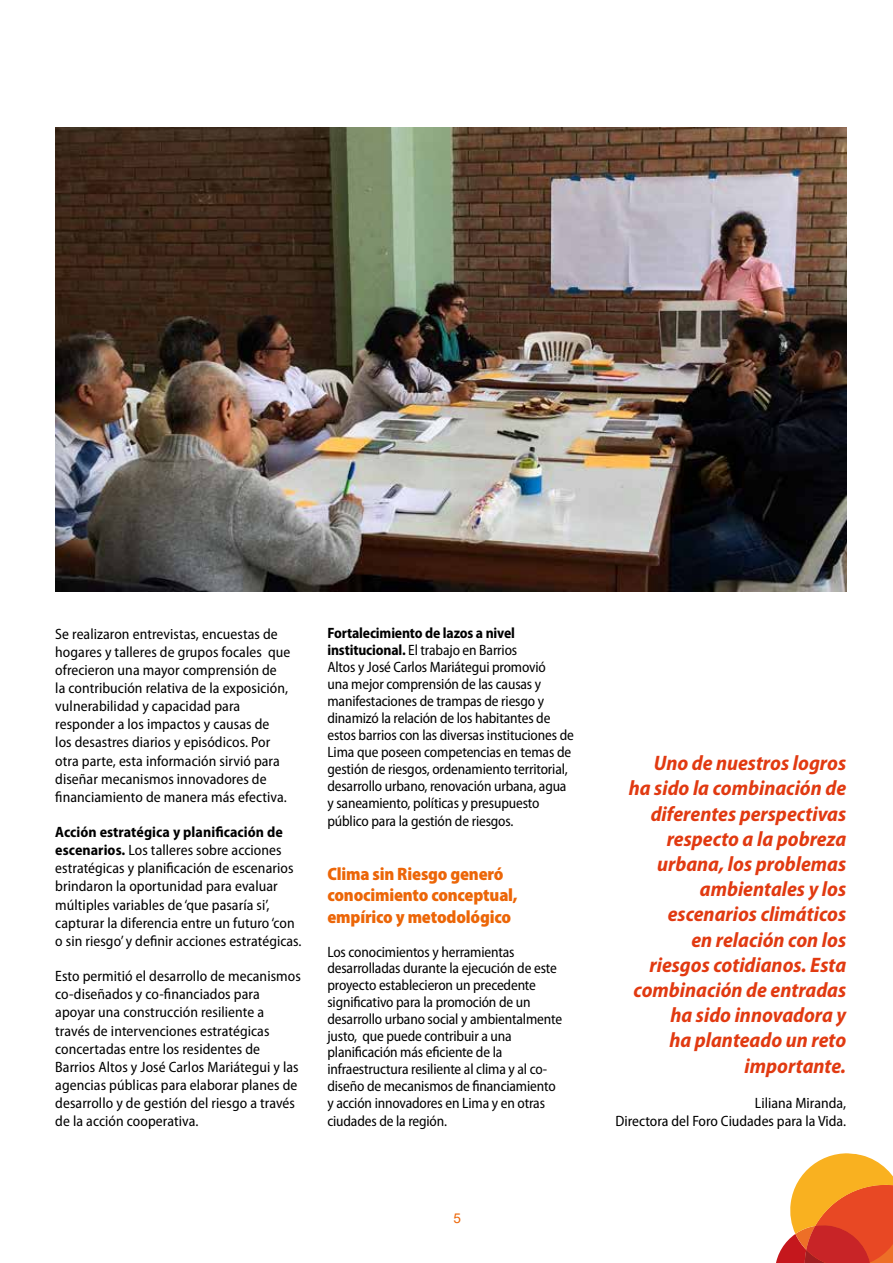
<style>
.page{position:relative;width:893px;height:1263px;background:#fff}
.page>*{position:absolute;margin:0;border:0;box-sizing:border-box;transform-origin:0 0}
.t1{font:italic 700 semi-condensed 21px/25.2px "Myriad Pro";color:#e13a11;text-align:right}
.t2{font:900 semi-condensed 18px/21.6px "Myriad Pro";letter-spacing:-.01em;color:#ec6608}
.t3{font:semi-condensed 15px/18.1px "Myriad Pro";color:#000}
.t4{font:13.5px "Arial";color:#ec6608}
.s1{font-weight:700}
</style>
<div class="page">
<svg style="left:776px;top:1153px;width:117px;height:110px"></svg>
<img style="left:55px;top:128px;width:791px;height:463px">
<p class="t3" style="left:55px;top:625px;width:237px">Se realizaron entrevistas, encuestas de hogares y talleres de grupos focales que ofrecieron una mayor comprensión de la contribución relativa de la exposición, vulnerabilidad y capacidad para responder a los impactos y causas de<br>los desastres diarios y episódicos. Por otra parte, esta información sirvió para diseñar mecanismos innovadores de financiamiento de manera más efectiva.</p>
<p class="t3" style="left:55px;top:823px;width:248px"><span class="s1">Acción estratégica y planificación de escenarios.</span> Los talleres sobre acciones estratégicas y planificación de escenarios brindaron la oportunidad para evaluar múltiples variables de ‘que pasaría si’, capturar la diferencia entre un futuro ‘con o sin riesgo’ y definir acciones estratégicas.</p>
<p class="t3" style="left:55px;top:967px;width:247px">Esto permitió el desarrollo de mecanismos co-diseñados y co-financiados para apoyar una construcción resiliente a través de intervenciones estratégicas concertadas entre los residentes de Barrios Altos y José Carlos Mariátegui y las agencias públicas para elaborar planes de desarrollo y de gestión del riesgo a través de la acción cooperativa.</p>
<p class="t3" style="left:327px;top:625px;width:248px;line-height:17.1px"><span class="s1">Fortalecimiento de lazos a nivel institucional.</span> El trabajo en Barrios<br>Altos y José Carlos Mariátegui promovió<br>una mejor comprensión de las causas y manifestaciones de trampas de riesgo y dinamizó la relación de los habitantes de estos barrios con las diversas instituciones de Lima que poseen competencias en temas de gestión de riesgos, ordenamiento territorial, desarrollo urbano, renovación urbana, agua y saneamiento, políticas y presupuesto público para la gestión de riesgos.</p>
<p class="t2" style="left:327px;top:863px;width:192px">Clima sin Riesgo generó conocimiento conceptual, empírico y metodológico</p>
<p class="t3" style="left:327px;top:943px;width:236px;line-height:17px">Los conocimientos y herramientas desarrolladas durante la ejecución de este proyecto establecieron un precedente significativo para la promoción de un desarrollo urbano social y ambientalmente justo, que puede contribuir a una planificación más eficiente de la infraestructura resiliente al clima y al co&shy;diseño de mecanismos de financiamiento y acción innovadores en Lima y en otras ciudades de la región.</p>
<p class="t4" style="left:453px;top:1209px;width:9px">5</p>
<p class="t1" style="left:629px;top:751px;width:219px">Uno de nuestros logros ha sido la combinación de diferentes perspectivas respecto a la pobreza urbana, los problemas ambientales y los escenarios climáticos<br>en relación con los riesgos cotidianos. Esta combinación de entradas ha sido innovadora y<br>ha planteado un reto importante.</p>
<p class="t3" style="left:616px;top:1094px;width:232px;text-align:right">Liliana Miranda,<br>Directora del Foro Ciudades para la Vida.</p>
</div>
